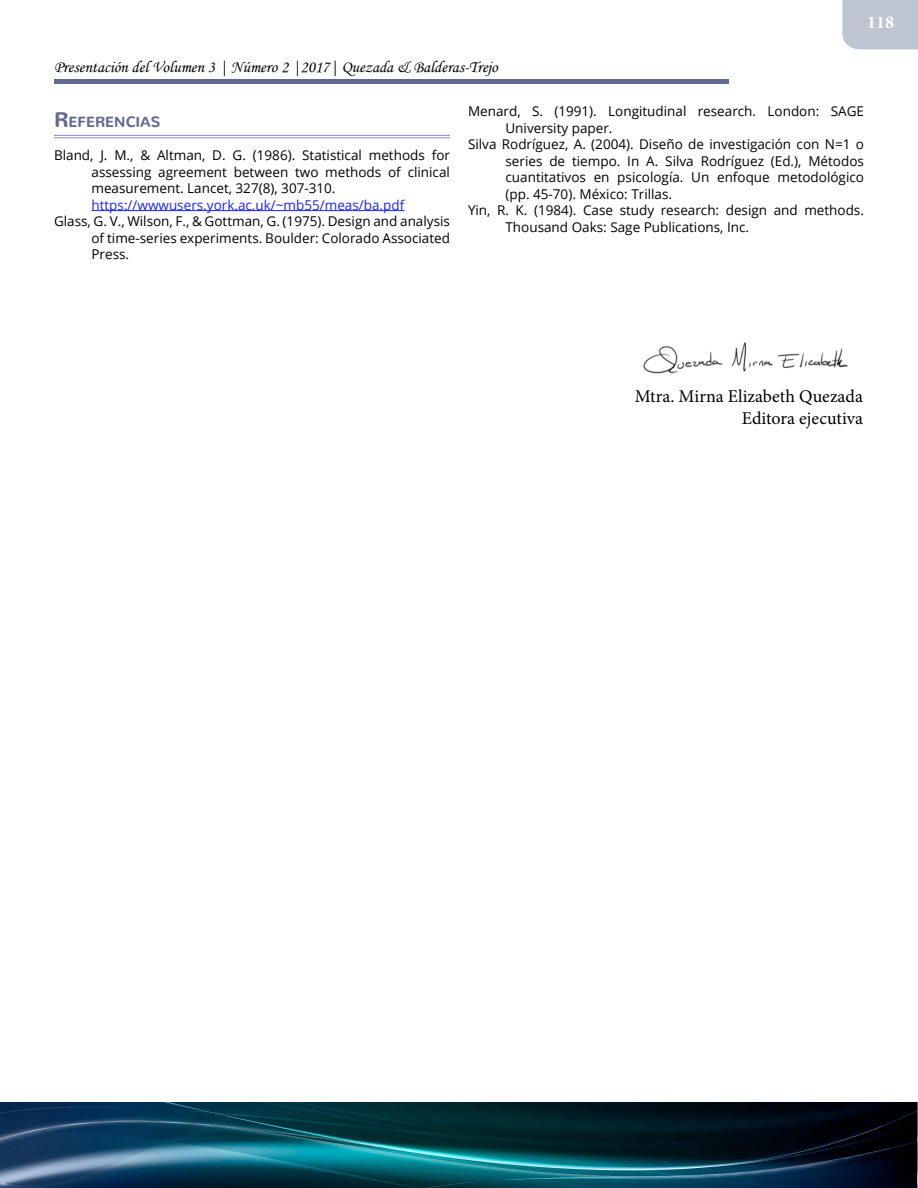
<style>
.page{position:relative;width:918px;height:1188px;background:#fff}
.page>*{position:absolute;margin:0;border:0;box-sizing:border-box;transform-origin:0 0}
.t1{font:18px "Minion Pro";color:#000}
.t2{font:700 18px "Minion Pro";color:#fff}
.t3{font:16.5px "Monotype Corsiva";color:#000}
.Nivel_1{font:800 14.7px "Nunito";color:#636990}
.Referencias_texto{font:13.5px/16.5px "Open Sans";color:#000;text-align:justify}
.Referencias_texto-2{font:13.5px "Open Sans";color:#1922fb}
.s1{font-size:21px}
</style>
<div class="page">
<div style="left:54px;top:79px;width:675px;height:5px;background:#636990"></div>
<div style="left:842px;top:0;width:76px;height:49px;background:#bec4d0"></div>
<img style="left:0;top:1103px;width:918px;height:85px">
<hr style="left:54px;top:135px;width:396px;height:1px;background:#838bbe">
<hr style="left:54px;top:138px;width:396px;height:1px;background:#838bbe">
<hr style="left:91px;top:210px;width:313px;height:1px;background:#1922fb">
<img style="left:643px;top:342px;width:205px;height:32px">
<p class="t3" style="left:54px;top:57px;width:445px">Presentación del Volumen 3 | Número 2 |2017| Quezada &amp; Balderas-Trejo</p>
<h1 class="t2" style="left:867px;top:10px;width:28px">118</h1>
<p class="Nivel_1" style="left:54px;top:108px;width:108px"><span class="s1">R</span>EFERENCIAS</p>
<p class="Referencias_texto" style="left:91px;top:147px;width:360px;text-indent:-37px">Bland, J. M., &amp; Altman, D. G. (1986). Statistical methods for assessing agreement between two methods of clinical measurement. Lancet, 327(8), 307-310.</p>
<p class="Referencias_texto-2" style="left:91px;top:195px;width:314px">https://wwwusers.york.ac.uk/~mb55/meas/ba.pdf</p>
<p class="Referencias_texto" style="left:91px;top:213px;width:360px;text-indent:-37px">Glass, G. V., Wilson, F., &amp; Gottman, G. (1975). Design and analysis of time-series experiments. Boulder: Colorado Associated Press.</p>
<p class="Referencias_texto" style="left:505px;top:103px;width:360px;text-indent:-37px">Menard, S. (1991). Longitudinal research. London: SAGE<br>University paper.</p>
<p class="Referencias_texto" style="left:505px;top:136px;width:360px;text-indent:-37px">Silva Rodríguez, A. (2004). Diseño de investigación con N=1 o series de tiempo. In A. Silva Rodríguez (Ed.), Métodos cuantitativos en psicología. Un enfoque metodológico (pp. 45-70). México: Trillas.</p>
<p class="Referencias_texto" style="left:505px;top:202px;width:360px;text-indent:-37px">Yin, R. K. (1984). Case study research: design and methods.<br>Thousand Oaks: Sage Publications, Inc.</p>
<p class="t1" style="left:635px;top:385px;width:230px">Mtra. Mirna Elizabeth Quezada</p>
<p class="t1" style="left:742px;top:406px;width:123px">Editora ejecutiva</p>
</div>
